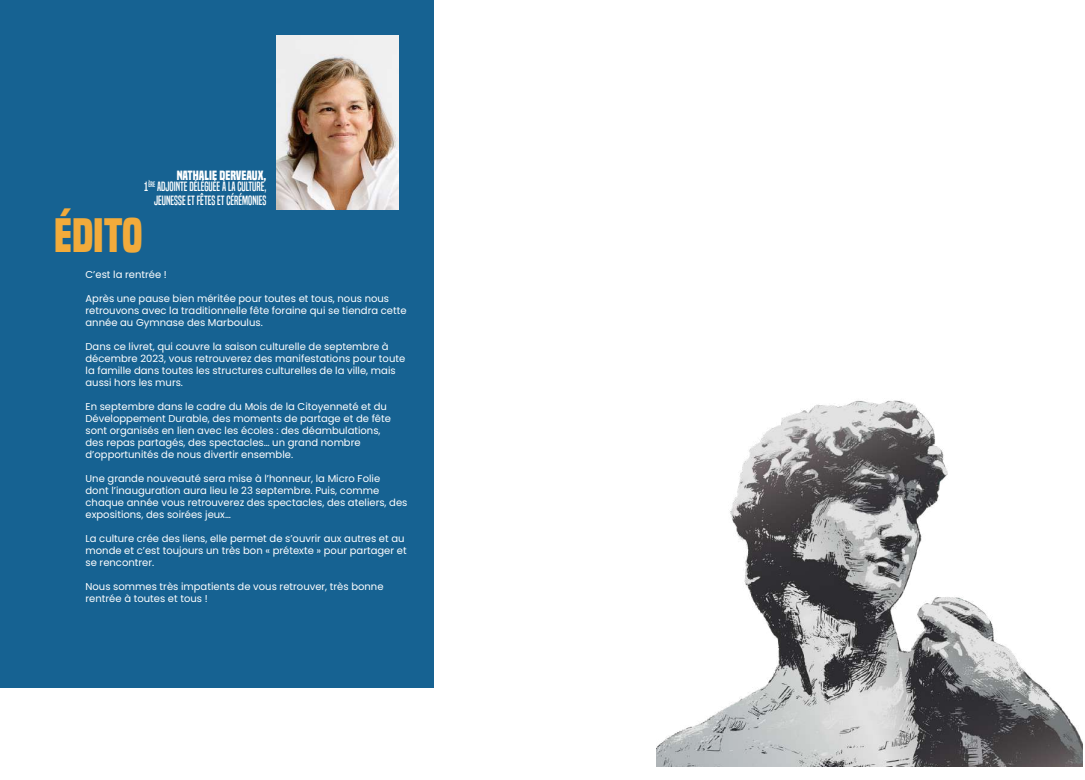
<style>
.page{position:relative;width:1085px;height:780px;background:#fff}
.page>*{position:absolute;margin:0;border:0;box-sizing:border-box;transform-origin:0 0}
.t1{font:700 45px "Built Titling Rg";color:#f2ab3b}
.t2{font:12.5px/11.2px "Built Titling Rg";color:#fff;text-align:right}
.t3{font:10px/12px "Poppins";color:#fff}
.s1{font-weight:700}
</style>
<div class="page">
<div style="left:0;top:0;width:433px;height:687px;background:#166292"></div>
<img style="left:656px;top:400px;width:425px;height:367px">
<img style="left:276px;top:35px;width:122px;height:174px">
<p class="t2" style="left:144px;top:170px;width:123px"><span class="s1">NATHALIE DERVEAUX,<br></span>1<sup>ÈRE</sup> ADJOINTE DÉLÉGUÉE À LA CULTURE,</p>
<p class="t2" style="left:154px;top:195px;width:114px">JEUNESSE ET FÊTES ET CÉRÉMONIES</p>
<h1 class="t1" style="left:54px;top:209px;width:90px">ÉDITO</h1>
<p class="t3" style="left:85px;top:269px;width:83px">C’est la rentrée !</p>
<p class="t3" style="left:85px;top:293px;width:322px">Après une pause bien méritée pour toutes et tous, nous nous retrouvons avec la traditionnelle fête foraine qui se tiendra cette année au Gymnase des Marboulus.</p>
<p class="t3" style="left:85px;top:341px;width:321px">Dans ce livret, qui couvre la saison culturelle de septembre à décembre 2023, vous retrouverez des manifestations pour toute la famille dans toutes les structures culturelles de la ville, mais aussi hors les murs.</p>
<p class="t3" style="left:85px;top:401px;width:307px">En septembre dans le cadre du Mois de la Citoyenneté et du Développement Durable, des moments de partage et de fête sont organisés en lien avec les écoles : des déambulations, des repas partagés, des spectacles… un grand nombre d’opportunités de nous divertir ensemble.</p>
<p class="t3" style="left:85px;top:473px;width:323px">Une grande nouveauté sera mise à l’honneur, la Micro Folie<br>dont l’inauguration aura lieu le 23 septembre. Puis, comme chaque année vous retrouverez des spectacles, des ateliers, des expositions, des soirées jeux…</p>
<p class="t3" style="left:85px;top:533px;width:322px">La culture crée des liens, elle permet de s’ouvrir aux autres et au monde et c’est toujours un très bon « prétexte » pour partager et se rencontrer.</p>
<p class="t3" style="left:85px;top:581px;width:299px">Nous sommes très impatients de vous retrouver, très bonne rentrée à toutes et tous !</p>
</div>
